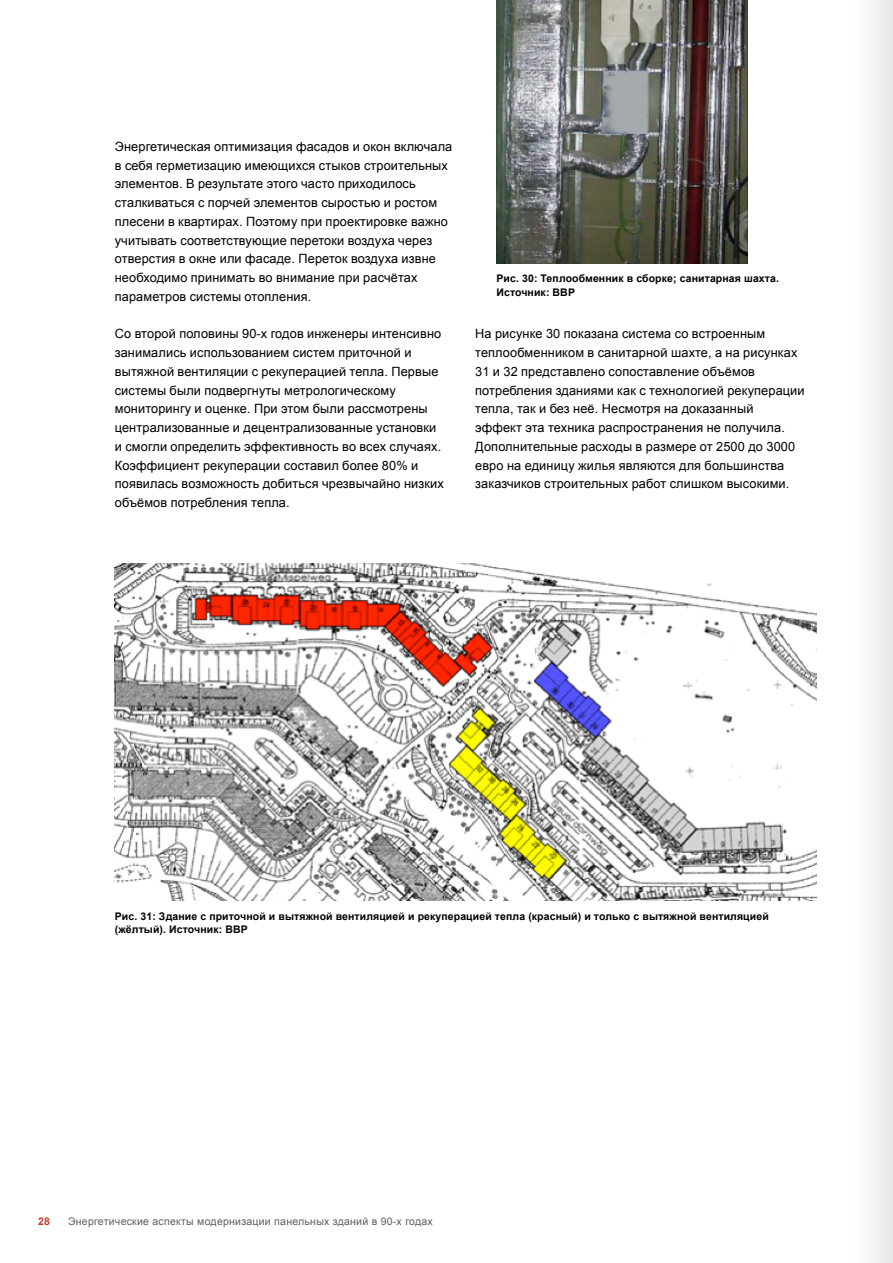
<style>
.page{position:relative;width:893px;height:1263px;background:#fff}
.page>*{position:absolute;margin:0;border:0;box-sizing:border-box;transform-origin:0 0}
.t1{font:12.75px/18.8px "Arial";letter-spacing:.01em;color:#000}
.t2{font:700 10.5px/13.5px "Arial";letter-spacing:.01em;color:#000}
.t3{font:10.5px "Arial";letter-spacing:.025em;color:#625f57}
.t4{font:700 10.5px "Arial";color:#c83824}
</style>
<div class="page">
<img style="left:496px;top:0;width:252px;height:263px">
<img style="left:115px;top:563px;width:701px;height:338px">
<div style="left:855px;top:0;width:38px;height:1263px;background:#f2f2f2"></div>
<p class="t1" style="left:115px;top:137px;width:339px">Энергетическая оптимизация фасадов и окон включала в себя герметизацию имеющихся стыков строительных элементов. В результате этого часто приходилось сталкиваться с порчей элементов сыростью и ростом плесени в квартирах. Поэтому при проектировке важно учитывать соответствующие перетоки воздуха через отверстия в окне или фасаде. Переток воздуха извне необходимо принимать во внимание при расчётах параметров системы отопления.</p>
<p class="t1" style="left:115px;top:325px;width:330px">Со второй половины 90-х годов инженеры интенсивно занимались использованием систем приточной и вытяжной вентиляции с рекуперацией тепла. Первые системы были подвергнуты метрологическому мониторингу и оценке. При этом были рассмотрены централизованные и децентрализованные установки и смогли определить эффективность во всех случаях.<br>Коэффициент рекуперации составил более 80% и появилась возможность добиться чрезвычайно низких объёмов потребления тепла.</p>
<p class="t1" style="left:475px;top:325px;width:331px">На рисунке 30 показана система со встроенным теплообменником в санитарной шахте, а на рисунках 31 и 32 представлено сопоставление объёмов потребления зданиями как с технологией рекуперации тепла, так и без неё. Несмотря на доказанный<br>эффект эта техника распространения не получила.<br>Дополнительные расходы в размере от 2500 до 3000 евро на единицу жилья являются для большинства заказчиков строительных работ слишком высокими.</p>
<p class="t2" style="left:496px;top:272px;width:284px">Рис. 30: Теплообменник в сборке; санитарная шахта.<br>Источник: BBP</p>
<p class="t2" style="left:115px;top:909px;width:655px">Рис. 31: Здание с приточной и вытяжной вентиляцией и рекуперацией тепла (красный) и только с вытяжной вентиляцией (жёлтый). Источник: BBP</p>
<p class="t4" style="left:38px;top:1214px;width:13px">28</p>
<p class="t3" style="left:68px;top:1214px;width:366px">Энергетические аспекты модернизации панельных зданий в 90-х годах</p>
</div>
